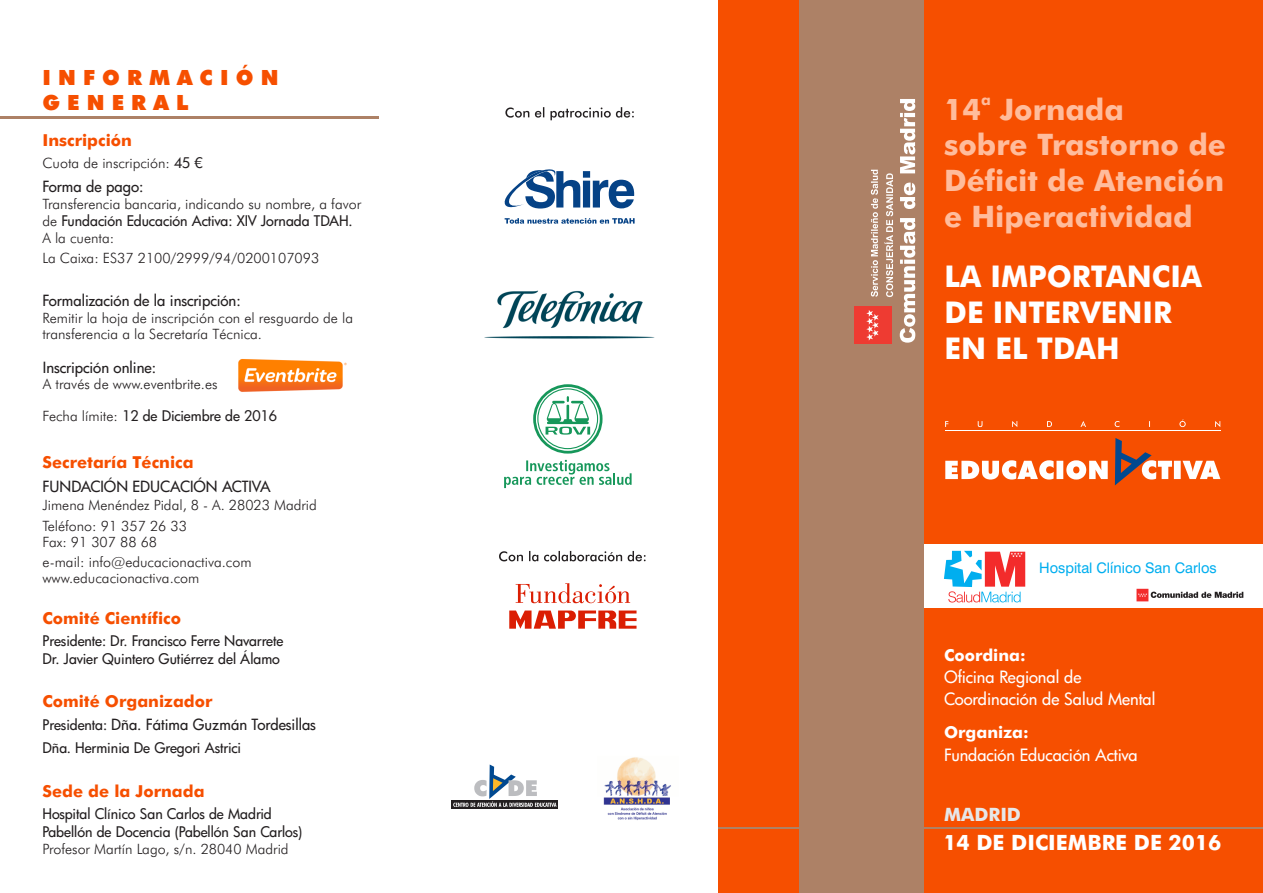
<style>
.page{position:relative;width:1263px;height:893px;background:#fff}
.page>*{position:absolute;margin:0;border:0;box-sizing:border-box;transform-origin:0 0}
.t1{font:700 30px/36.2px "Futura BT";color:#fff}
.t2{font:700 29.55px/35.7px "Futura BT";color:#ffbc9c}
.t3{font:700 21.15px "Futura BT";color:#fff}
.t4{font:900 21px/25.3px "Futura BT";letter-spacing:.345em;color:#f64f00}
.t5{font:700 18.45px "Futura BT";color:#e6e7e9}
.t6{font:700 16.5px "Futura BT";color:#f64f00}
.t7{font:500 16.5px/21.8px "Futura";color:#fff}
.t8{font:700 16.5px "Futura BT";color:#fff}
.t9{font:500 15px "Futura";color:#231f20}
.t10{font:700 14.85px "Futura BT";color:#ffbc9c}
.t11{font:14.55px "Swiss 721 BT";color:#00aeef}
.t12{font:300 14.25px/20.2px "Futura BT";color:#231f20}
.t13{font:500 14.25px/17.9px "Futura";color:#231f20}
.s1{font-family:"Futura";font-weight:500}
.s2{font-family:"Futura BT";font-weight:300}
.s3{font-size:14.25px}
</style>
<div class="page">
<div style="left:718px;top:0;width:545px;height:893px;background:#f64f00"></div>
<div style="left:799px;top:0;width:125px;height:893px;background:#ad8166"></div>
<div style="left:854px;top:306px;width:38px;height:38px;background:#ee3b32"></div>
<svg style="left:866px;top:310px;width:12px;height:31px"></svg>
<svg style="left:900px;top:99px;width:15px;height:244px"></svg>
<svg style="left:884px;top:173px;width:9px;height:124px"></svg>
<svg style="left:871px;top:170px;width:7px;height:127px"></svg>
<hr style="left:0;top:116px;width:378px;height:3px;background:#ad8166">
<svg style="left:945px;top:460px;width:163px;height:20px"></svg>
<svg style="left:945px;top:419px;width:275px;height:8px"></svg>
<hr style="left:945px;top:430px;width:275px;height:1px;background:#fff">
<svg style="left:1115px;top:438px;width:105px;height:47px"></svg>
<hr style="left:718px;top:827px;width:545px;height:2px;background:#ad8166">
<div style="left:924px;top:545px;width:339px;height:63px;background:#fff"></div>
<svg style="left:944px;top:551px;width:81px;height:51px"></svg>
<svg style="left:1136px;top:589px;width:107px;height:12px"></svg>
<svg style="left:505px;top:107px;width:129px;height:13px"></svg>
<div style="left:452px;top:800px;width:106px;height:9px;background:#231f20"></div>
<svg style="left:453px;top:764px;width:103px;height:43px"></svg>
<svg style="left:505px;top:218px;width:130px;height:6px"></svg>
<svg style="left:504px;top:169px;width:130px;height:40px"></svg>
<img style="left:484px;top:291px;width:171px;height:47px">
<img style="left:603px;top:757px;width:68px;height:63px">
<svg style="left:499px;top:551px;width:147px;height:10px"></svg>
<svg style="left:509px;top:610px;width:127px;height:19px"></svg>
<svg style="left:516px;top:583px;width:114px;height:20px"></svg>
<img style="left:238px;top:359px;width:109px;height:33px">
<svg style="left:504px;top:460px;width:128px;height:28px"></svg>
<svg style="left:533px;top:384px;width:69px;height:70px"></svg>
<h3 class="t4" style="left:43px;top:67px;width:237px">INFORMACIÓN<br>GENERAL</h3>
<p class="t6" style="left:42px;top:134px;width:91px">Inscripción</p>
<p class="t12" style="left:42px;top:155px;width:162px">Cuota de inscripción: <span class="s1">45 €</span></p>
<p class="t9" style="left:42px;top:180px;width:103px">Forma de pago:</p>
<p class="t12" style="left:42px;top:195px;width:320px">Transferencia bancaria, indicando su nombre, a favor</p>
<p class="t13" style="left:42px;top:213px;width:312px"><span class="s2">de</span> Fundación Educación Activa: XIV Jornada TDAH.</p>
<p class="t12" style="left:42px;top:229px;width:278px">A la cuenta:<br>La Caixa: ES37 2100/2999/94/0200107093</p>
<p class="t9" style="left:42px;top:294px;width:200px">Formalización de la inscripción:</p>
<p class="t12" style="left:42px;top:311px;width:312px;line-height:16.2px">Remitir la hoja de inscripción con el resguardo de la transferencia a la Secretaría Técnica.</p>
<p class="t9" style="left:43px;top:361px;width:115px">Inscripción online:</p>
<p class="t12" style="left:43px;top:375px;width:176px">A través de www.eventbrite.es</p>
<p class="t13" style="left:42px;top:409px;width:236px"><span class="s2">Fecha límite:</span> 12 de Diciembre de 2016</p>
<p class="t6" style="left:42px;top:456px;width:153px">Secretaría Técnica</p>
<p class="t9" style="left:42px;top:480px;width:230px">FUNDACIÓN EDUCACIÓN ACTIVA</p>
<p class="t12" style="left:42px;top:496px;width:276px">Jimena Menéndez Pidal, 8 - A. 28023 Madrid<br>Teléfono: 91 357 26 33</p>
<p class="t12" style="left:42px;top:533px;width:211px">Fax: 91 307 88 68<br>e-mail: info@educacionactiva.com</p>
<p class="t12" style="left:42px;top:569px;width:159px">www.educacionactiva.com</p>
<p class="t6" style="left:42px;top:611px;width:140px">Comité Científico</p>
<p class="t13" style="left:42px;top:634px;width:242px">Presidente: Dr. Francisco Ferre Navarrete<br>Dr. Javier Quintero Gutiérrez del Álamo</p>
<p class="t6" style="left:42px;top:694px;width:172px">Comité Organizador</p>
<p class="t9" style="left:42px;top:719px;width:275px"><span class="s3">Presidenta:</span> Dña. Fátima Guzmán Tordesillas</p>
<p class="t13" style="left:42px;top:740px;width:200px">Dña. Herminia De Gregori Astrici</p>
<p class="t6" style="left:42px;top:784px;width:164px">Sede de la Jornada</p>
<p class="t13" style="left:42px;top:807px;width:262px">Hospital Clínico San Carlos de Madrid<br>Pabellón de Docencia (Pabellón San Carlos)</p>
<p class="t12" style="left:42px;top:840px;width:248px">Profesor Martín Lago, s/n. 28040 Madrid</p>
<h2 class="t2" style="left:944px;top:94px;width:283px">14 Jornada<br>sobre Trastorno de<br>Déficit de Atención e Hiperactividad</h2>
<p class="t10" style="left:981px;top:93px;width:11px">a</p>
<h1 class="t1" style="left:944px;top:261px;width:259px">LA IMPORTANCIA<br>DE INTERVENIR<br>EN EL TDAH</h1>
<p class="t11" style="left:1039px;top:562px;width:179px">Hospital Clínico San Carlos</p>
<p class="t8" style="left:944px;top:648px;width:83px">Coordina:</p>
<p class="t7" style="left:944px;top:668px;width:213px">Oficina Regional de<br>Coordinación de Salud Mental</p>
<p class="t8" style="left:944px;top:726px;width:86px">Organiza:</p>
<p class="t7" style="left:944px;top:746px;width:195px">Fundación Educación Activa</p>
<p class="t5" style="left:944px;top:807px;width:79px">MADRID</p>
<h3 class="t3" style="left:943px;top:834px;width:279px">14 DE DICIEMBRE DE 2016</h3>
</div>
